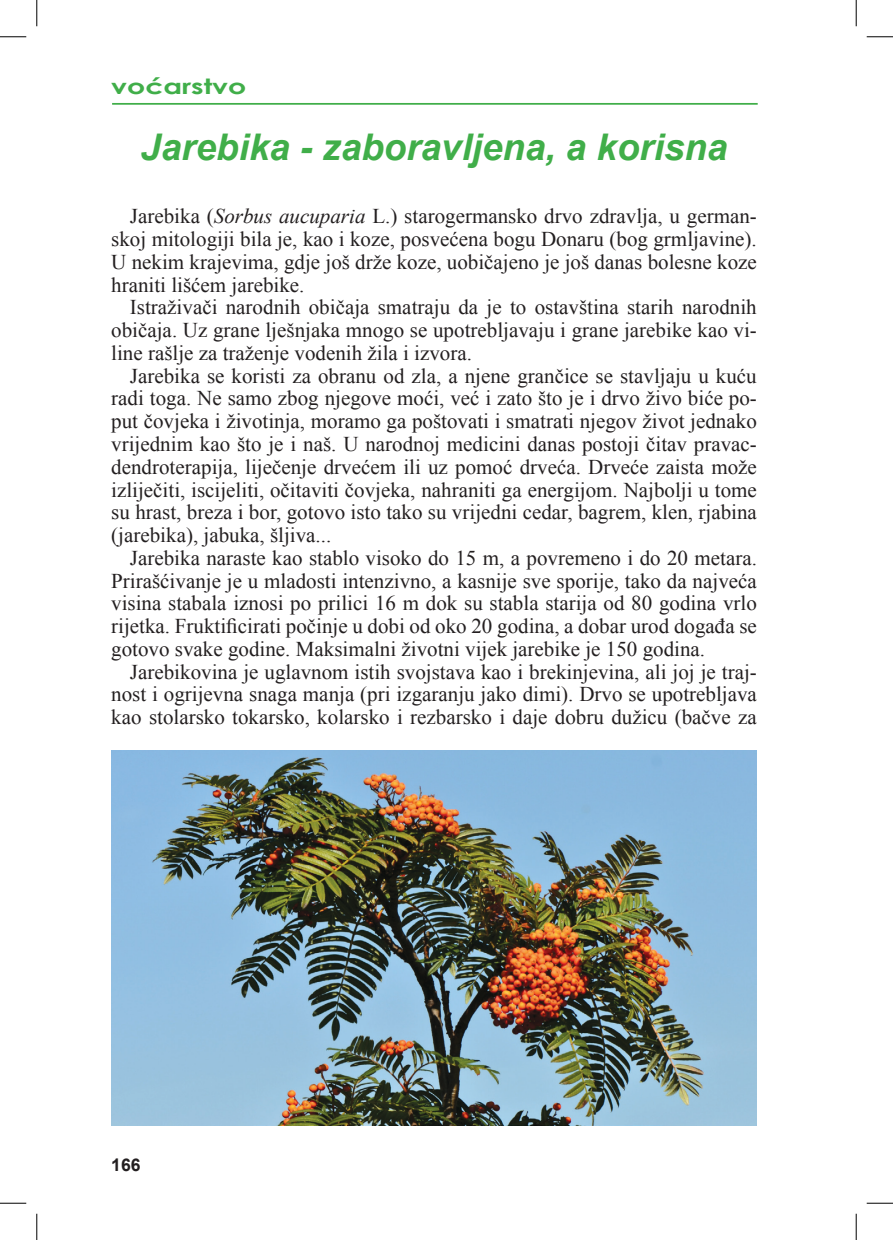
<style>
.page{position:relative;width:893px;height:1240px;background:#fff}
.page>*{position:absolute;margin:0;border:0;box-sizing:border-box;transform-origin:0 0}
.t1{font:italic 700 36.75px "Arial";color:#40ae49}
.t2{font:21px/22.8px "Times New Roman";color:#231f20;text-align:justify}
.t3{font:700 21px "Century Gothic";color:#40ae49;scale:1.35 1}
.t4{font:700 17.5px "Arial";color:#231f20}
.s1{font-style:italic}
</style>
<div class="page">
<hr style="left:112px;top:103px;width:645px;height:2px;background:#40ae49">
<img style="left:111px;top:750px;width:645px;height:375px">
<svg style="left:0;top:36px;width:26px;height:1px"></svg>
<svg style="left:866px;top:36px;width:26px;height:1px"></svg>
<svg style="left:0;top:1202px;width:26px;height:1px"></svg>
<svg style="left:866px;top:1202px;width:26px;height:1px"></svg>
<svg style="left:36px;top:0;width:1px;height:26px"></svg>
<svg style="left:36px;top:1213px;width:1px;height:26px"></svg>
<svg style="left:855px;top:0;width:1px;height:26px"></svg>
<svg style="left:855px;top:1213px;width:1px;height:26px"></svg>
<p class="t3" style="left:111px;top:71px;width:101px">voćarstvo</p>
<h1 class="t1" style="left:140px;top:123px;width:588px">Jarebika - zaboravljena, a korisna</h1>
<p class="t2" style="left:111px;top:205px;width:646px;text-indent:19px">Jarebika (<span class="s1">Sorbus aucuparia</span> L.) starogermansko drvo zdravlja, u german&shy;skoj mitologiji bila je, kao i koze, posvećena bogu Donaru (bog grmljavine).<br>U nekim krajevima, gdje još drže koze, uobičajeno je još danas bolesne koze hraniti lišćem jarebike.</p>
<p class="t2" style="left:111px;top:296px;width:646px;text-indent:19px">Istraživači narodnih običaja smatraju da je to ostavština starih narodnih običaja. Uz grane lješnjaka mnogo se upotrebljavaju i grane jarebike kao vi&shy;line rašlje za traženje vodenih žila i izvora.</p>
<p class="t2" style="left:111px;top:364px;width:646px;text-indent:19px">Jarebika se koristi za obranu od zla, a njene grančice se stavljaju u kuću radi toga. Ne samo zbog njegove moći, već i zato što je i drvo živo biće po&shy;put čovjeka i životinja, moramo ga poštovati i smatrati njegov život jednako vrijednim kao što je i naš. U narodnoj medicini danas postoji čitav pravac&shy;dendroterapija, liječenje drvećem ili uz pomoć drveća. Drveće zaista može izliječiti, iscijeliti, očitaviti čovjeka, nahraniti ga energijom. Najbolji u tome su hrast, breza i bor, gotovo isto tako su vrijedni cedar, bagrem, klen, rjabina (jarebika), jabuka, šljiva...</p>
<p class="t2" style="left:111px;top:546px;width:646px;text-indent:19px">Jarebika naraste kao stablo visoko do 15 m, a povremeno i do 20 metara.<br>Prirašćivanje je u mladosti intenzivno, a kasnije sve sporije, tako da najveća visina stabala iznosi po prilici 16 m dok su stabla starija od 80 godina vrlo rijetka. Fruktificirati počinje u dobi od oko 20 godina, a dobar urod događa se gotovo svake godine. Maksimalni životni vijek jarebike je 150 godina.</p>
<p class="t2" style="left:111px;top:659px;width:646px;text-indent:19px">Jarebikovina je uglavnom istih svojstava kao i brekinjevina, ali joj je traj&shy;nost i ogrijevna snaga manja (pri izgaranju jako dimi). Drvo se upotrebljava kao stolarsko tokarsko, kolarsko i rezbarsko i daje dobru dužicu (bačve za</p>
<p class="t4" style="left:111px;top:1152px;width:31px">166</p>
</div>
